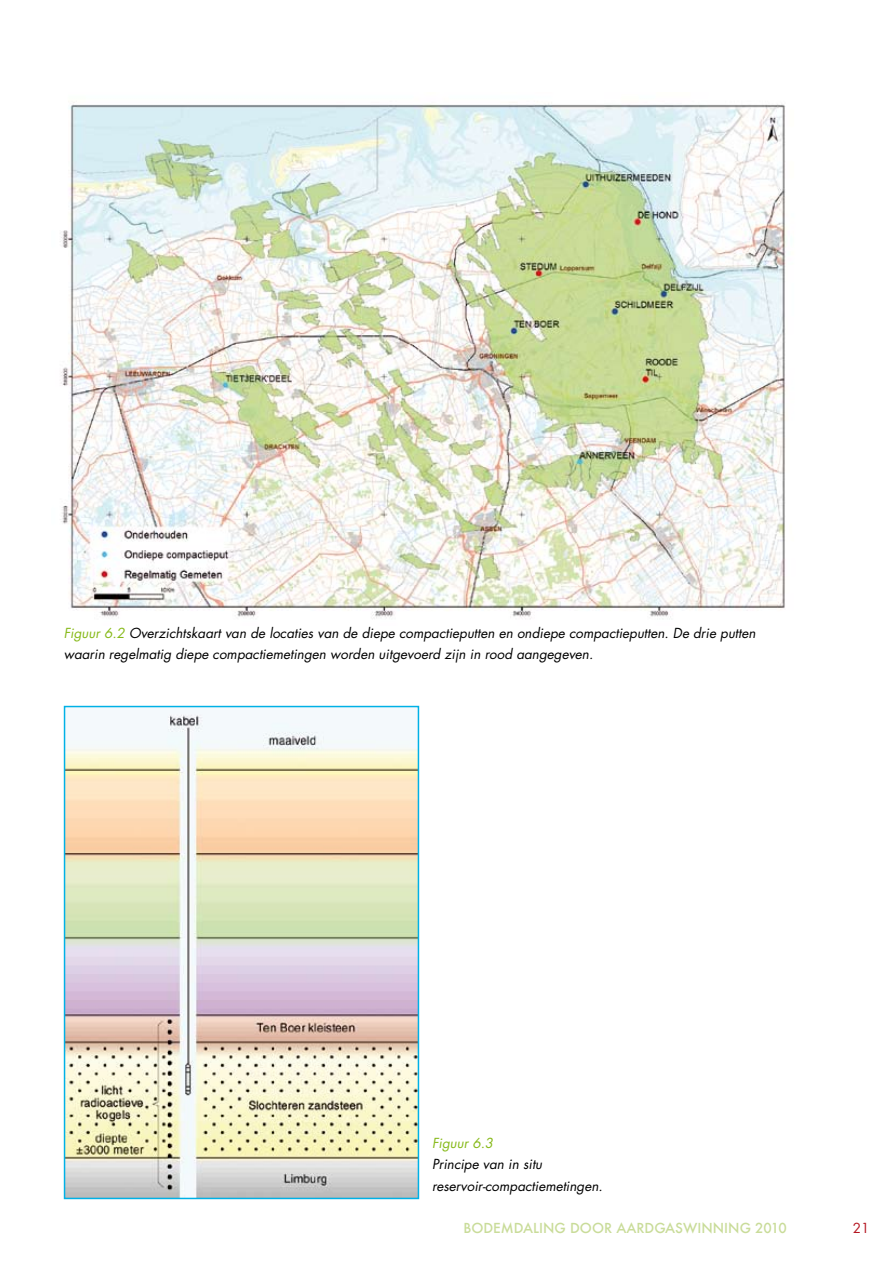
<style>
.page{position:relative;width:893px;height:1263px;background:#fff}
.page>*{position:absolute;margin:0;border:0;box-sizing:border-box;transform-origin:0 0}
.t1{font:italic 13.5px/21.3px "Futura";color:#000}
.t2{font:500 13.5px "Futura";color:#c9dc99}
.t3{font:italic 13.5px "Futura";color:#86b918}
.t4{font:13.5px "Futura";color:#b51621}
.s1{color:#86b918}
</style>
<div class="page">
<img style="left:60px;top:101px;width:726px;height:518px">
<img style="left:67px;top:709px;width:349px;height:487px">
<div style="left:64px;top:706px;width:355px;height:493px;border:2px solid #00b1e6"></div>
<p class="t1" style="left:64px;top:622px;width:693px"><span class="s1">Figuur 6.2</span> Overzichtskaart van de locaties van de diepe compactieputten en ondiepe compactieputten. De drie putten waarin regelmatig diepe compactiemetingen worden uitgevoerd zijn in rood aangegeven.</p>
<p class="t3" style="left:432px;top:1134px;width:63px">Figuur 6.3</p>
<p class="t1" style="left:432px;top:1153px;width:172px">Principe van in situ reservoir-compactiemetingen.</p>
<p class="t2" style="left:463px;top:1219px;width:49px">BODEMDA</p>
<p class="t2" style="left:533px;top:1219px;width:122px">LING DOOR AARDGAS</p>
<p class="t2" style="left:683px;top:1219px;width:105px">WINNING 2010</p>
<p class="t4" style="left:853px;top:1219px;width:18px">21</p>
</div>
